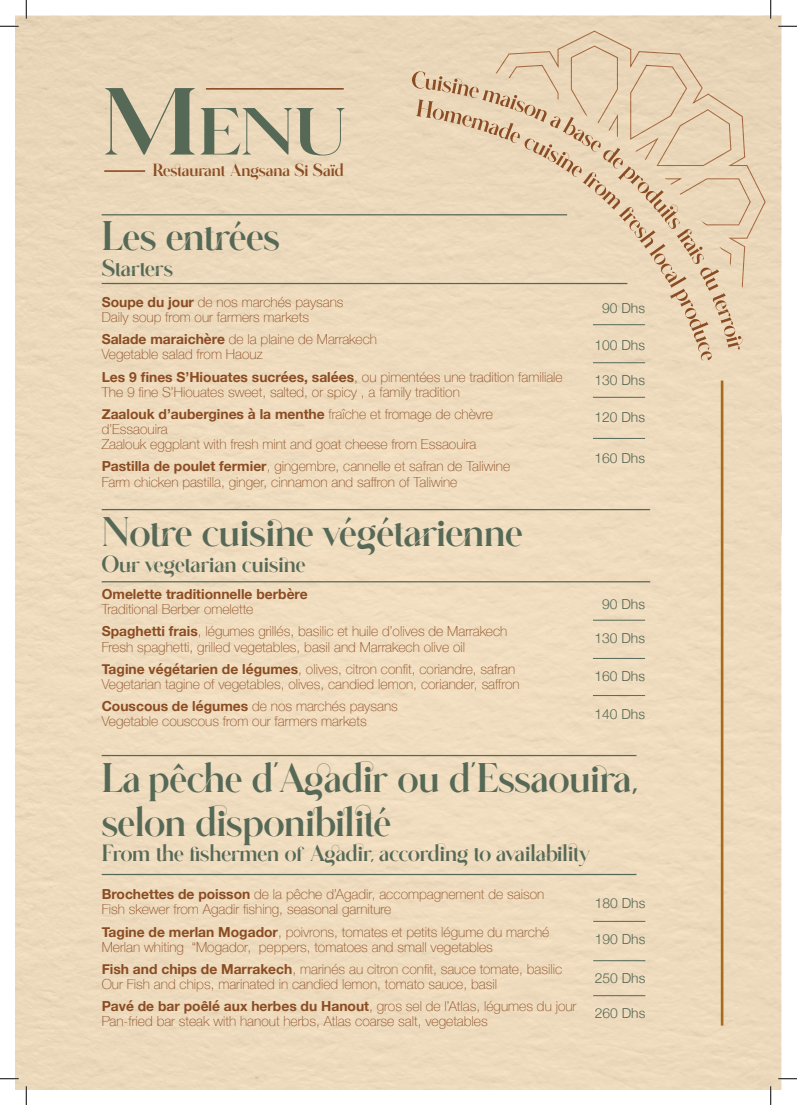
<style>
.page{position:relative;width:797px;height:1105px;background:#fff}
.page>*{position:absolute;margin:0;border:0;box-sizing:border-box;transform-origin:0 0}
.t1{font:83.25px "Glitten";color:#566957;scale:1.21 1}
.t2{font:58.25px "Glitten";color:#566957;scale:1.21 1}
.t3{font:36.25px/43.5px "Glitten";color:#566957}
.t4{font:20.5px "Glitten";letter-spacing:-.005em;color:#566957}
.t5{font:15.5px "Glitten";color:#8a4c23}
.t6{font:100 13.88px/15.1px "Helvetica Neue";color:#8a4c23}
.t7{font:700 13.88px "Helvetica Neue";color:#8a4c23}
.t8{font:300 13.88px "Helvetica Neue";color:#566957}
.s1{font-weight:700}
.s2{font-weight:100}
</style>
<div class="page">
<div style="left:16px;top:16px;width:765px;height:1073px;background:#eedabc"></div>
<hr style="left:720px;top:380px;width:3px;height:645px;background:#a46c1f">
<svg style="left:411px;top:71px;width:331px;height:290px"></svg>
<hr style="left:593px;top:324px;width:52px;height:1px;background:#566957">
<hr style="left:593px;top:397px;width:52px;height:1px;background:#566957">
<hr style="left:593px;top:362px;width:52px;height:1px;background:#566957">
<hr style="left:593px;top:438px;width:52px;height:1px;background:#566957">
<hr style="left:593px;top:620px;width:52px;height:1px;background:#566957">
<hr style="left:593px;top:658px;width:52px;height:1px;background:#566957">
<hr style="left:593px;top:695px;width:52px;height:1px;background:#566957">
<hr style="left:102px;top:214px;width:465px;height:1px;background:#566957">
<hr style="left:102px;top:283px;width:525px;height:1px;background:#566957">
<hr style="left:102px;top:509px;width:548px;height:1px;background:#566957">
<hr style="left:102px;top:581px;width:548px;height:1px;background:#566957">
<hr style="left:206px;top:88px;width:138px;height:2px;background:#8a4c23">
<hr style="left:104px;top:170px;width:41px;height:2px;background:#8a4c23">
<hr style="left:102px;top:755px;width:534px;height:1px;background:#566957">
<hr style="left:102px;top:874px;width:534px;height:1px;background:#566957">
<hr style="left:593px;top:921px;width:52px;height:1px;background:#566957">
<hr style="left:593px;top:960px;width:52px;height:1px;background:#566957">
<hr style="left:593px;top:995px;width:52px;height:1px;background:#566957">
<svg style="left:0;top:25px;width:19px;height:2px"></svg>
<svg style="left:778px;top:25px;width:19px;height:2px"></svg>
<svg style="left:0;top:1078px;width:19px;height:1px"></svg>
<svg style="left:778px;top:1078px;width:19px;height:1px"></svg>
<svg style="left:25px;top:0;width:2px;height:19px"></svg>
<svg style="left:25px;top:1086px;width:2px;height:19px"></svg>
<svg style="left:770px;top:0;width:1px;height:19px"></svg>
<svg style="left:770px;top:1086px;width:1px;height:19px"></svg>
<p class="t1" style="left:102px;top:63px;width:81px">M</p>
<p class="t5" style="left:153px;top:159px;width:192px">Restaurant Angsana Si Saïd</p>
<p class="t2" style="left:198px;top:90px;width:124px">ENU</p>
<p class="t3" style="left:102px;top:214px;width:179px">Les entrées</p>
<p class="t4" style="left:102px;top:253px;width:73px">Starters</p>
<p class="t6" style="left:102px;top:294px;width:243px"><span class="s1">Soupe du jour</span> de nos marchés paysans</p>
<p class="t6" style="left:102px;top:309px;width:209px">Daily soup from our farmers markets</p>
<p class="t6" style="left:102px;top:331px;width:277px"><span class="s1">Salade maraichère</span> de la plaine de Marrakech</p>
<p class="t6" style="left:102px;top:346px;width:162px">Vegetable salad from Haouz</p>
<p class="t7" style="left:102px;top:366px;width:462px">Les 9 fines S’Hiouates sucrées, salées<span class="s2">, ou pimentées une tradition familiale</span></p>
<p class="t6" style="left:102px;top:384px;width:360px">The 9 fine S’Hiouates sweet, salted, or spicy a, family tradition</p>
<p class="t6" style="left:102px;top:406px;width:393px"><span class="s1">Zaalouk d’aubergines laà menthe</span> fraîche et fromage de chèvre ’d Essaouira</p>
<p class="t6" style="left:102px;top:436px;width:376px">Zaalouk eggplant with fresh mint and goat cheese from Essaouira</p>
<p class="t6" style="left:102px;top:458px;width:410px"><span class="s1">Pastilla de poulet fermier</span>, gingembre, cannelle et safran de Taliwine</p>
<p class="t6" style="left:102px;top:473px;width:357px">Farm chicken pastilla, ginger, cinnamon and saffron of Taliwine</p>
<p class="t3" style="left:102px;top:509px;width:422px">Notre cuisine végétarienne</p>
<p class="t4" style="left:102px;top:549px;width:205px">Our vegetarian cuisine</p>
<p class="t7" style="left:102px;top:583px;width:207px">Omelette traditionnelle berbère</p>
<p class="t6" style="left:102px;top:601px;width:153px">Traditional Berber omelette</p>
<p class="t6" style="left:102px;top:623px;width:407px"><span class="s1">Spaghetti frais</span>, légumes grillés, basilic et huile ’d olives de Marrakech</p>
<p class="t6" style="left:102px;top:638px;width:365px">Fresh spaghetti, grilled vegetables, basil and Marrakech olive oil</p>
<p class="t6" style="left:102px;top:661px;width:415px"><span class="s1">Tagine végétarien de légumes</span>, olives, citron confit, coriandre, safran</p>
<p class="t6" style="left:102px;top:676px;width:419px">Vegetarian tagine of vegetables, olives, candied lemon, coriander, saffron</p>
<p class="t6" style="left:102px;top:698px;width:298px"><span class="s1">Couscous de légumes</span> de nos marchés paysans</p>
<p class="t6" style="left:102px;top:713px;width:266px">Vegetable couscous from our farmers markets</p>
<p class="t8" style="left:602px;top:297px;width:44px">90 Dhs</p>
<p class="t8" style="left:594px;top:333px;width:52px">100 Dhs</p>
<p class="t8" style="left:594px;top:368px;width:52px">130 Dhs</p>
<p class="t8" style="left:594px;top:406px;width:52px">120 Dhs</p>
<p class="t8" style="left:594px;top:447px;width:52px">160 Dhs</p>
<p class="t8" style="left:602px;top:592px;width:44px">90 Dhs</p>
<p class="t8" style="left:594px;top:627px;width:52px">130 Dhs</p>
<p class="t8" style="left:594px;top:664px;width:52px">160 Dhs</p>
<p class="t8" style="left:594px;top:702px;width:52px">140 Dhs</p>
<p class="t3" style="left:102px;top:755px;width:538px">La pêche ’d Agadir ou ’d Essaouira, selon disponibilité</p>
<p class="t4" style="left:102px;top:839px;width:490px">From the fishermen of Agadir, according to availability</p>
<p class="t8" style="left:595px;top:892px;width:52px">180 Dhs</p>
<p class="t8" style="left:595px;top:928px;width:52px">190 Dhs</p>
<p class="t8" style="left:595px;top:967px;width:52px">250 Dhs</p>
<p class="t8" style="left:595px;top:1002px;width:52px">260 Dhs</p>
<p class="t6" style="left:102px;top:886px;width:444px"><span class="s1">Brochettes de poisson</span> de la pêche ’dAgadir, accompagnement de saison</p>
<p class="t6" style="left:102px;top:901px;width:291px">Fish skewer from Agadir fishing, seasonal garniture</p>
<p class="t6" style="left:102px;top:923px;width:449px"><span class="s1">Tagine de merlan Mogador</span>, poivrons, tomates et petits légume du marché</p>
<p class="t6" style="left:259px;top:939px;width:235px">peppers, tomatoes and small vegetables</p>
<p class="t6" style="left:102px;top:939px;width:84px">Merlan whiting</p>
<p class="t6" style="left:102px;top:961px;width:462px"><span class="s1">Fish and chips de Marrakech</span>, marinés au citron confit, sauce tomate, basilic</p>
<p class="t6" style="left:102px;top:976px;width:397px">Our Fish and chips, marinated in candied lemon, tomato sauce, basil</p>
<p class="t7" style="left:102px;top:995px;width:476px">Pavé de bar poêlé aux herbes du Hanout<span class="s2">, gros sel de ’lAtlas, légumes du jour</span></p>
<p class="t6" style="left:102px;top:1013px;width:387px">Pan-fried bar steak with hanout herbs, Atlas coarse salt, vegetables</p>
<p class="t6" style="left:192px;top:939px;width:61px">“Mogador,</p>
</div>
